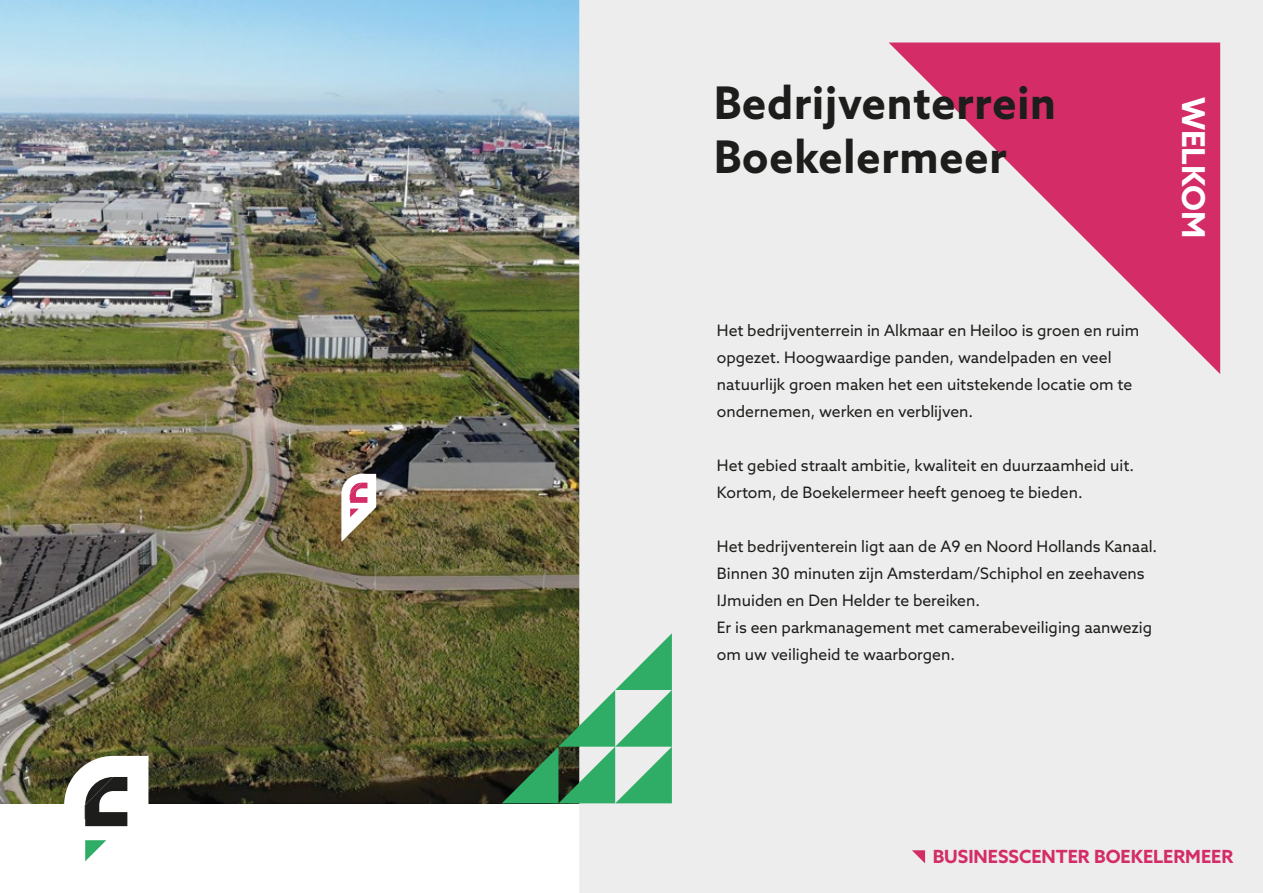
<style>
.page{position:relative;width:1263px;height:893px;background:#fff}
.page>*{position:absolute;margin:0;border:0;box-sizing:border-box;transform-origin:0 0}
.t1{font:700 45px/54px "Azo Sans";letter-spacing:.02em;color:#1d1d1b;scale:.96 1}
.t2{font:700 31.5px "Azo Sans";color:#fff}
.t3{font:700 18.15px "Azo Sans";color:#d42c67}
.t4{font:15.75px/27px "Azo Sans";color:#1d1d1b}
</style>
<div class="page">
<img style="left:0;top:0;width:579px;height:803px">
<div style="left:579px;top:0;width:684px;height:893px;background:#ededed"></div>
<svg style="left:889px;top:43px;width:331px;height:331px;background:#e08caa"></svg>
<svg style="left:64px;top:756px;width:84px;height:106px"></svg>
<svg style="left:502px;top:633px;width:170px;height:170px;background:#6d9872"></svg>
<svg style="left:912px;top:850px;width:13px;height:13px"></svg>
<svg style="left:341px;top:474px;width:35px;height:68px"></svg>
<h1 class="t1" style="left:714px;top:75px;width:358px">Bedrijventerrein<br>Boekelermeer</h1>
<h2 class="t2" style="left:1214px;top:97px;width:143px;rotate:90deg">WELKOM</h2>
<p class="t4" style="left:717px;top:317px;width:424px">Het bedrijventerrein in Alkmaar en Heiloo is groen en ruim opgezet. Hoogwaardige panden, wandelpaden en veel natuurlijk groen maken het een uitstekende locatie om te ondernemen, werken en verblijven.</p>
<p class="t4" style="left:717px;top:452px;width:419px">Het gebied straalt ambitie, kwaliteit en duurzaamheid uit.<br>Kortom, de Boekelermeer heeft genoeg te bieden.</p>
<p class="t4" style="left:717px;top:533px;width:442px">Het bedrijventerein ligt aan de A9 en Noord Hollands Kanaal.<br>Binnen 30 minuten zijn Amsterdam/Schiphol en zeehavens IJmuiden en Den Helder te bereiken.<br>Er is een parkmanagement met camerabeveiliging aanwezig om uw veiligheid te waarborgen.</p>
<p class="t3" style="left:933px;top:845px;width:302px">BUSINESSCENTER BOEKELERMEER</p>
</div>
